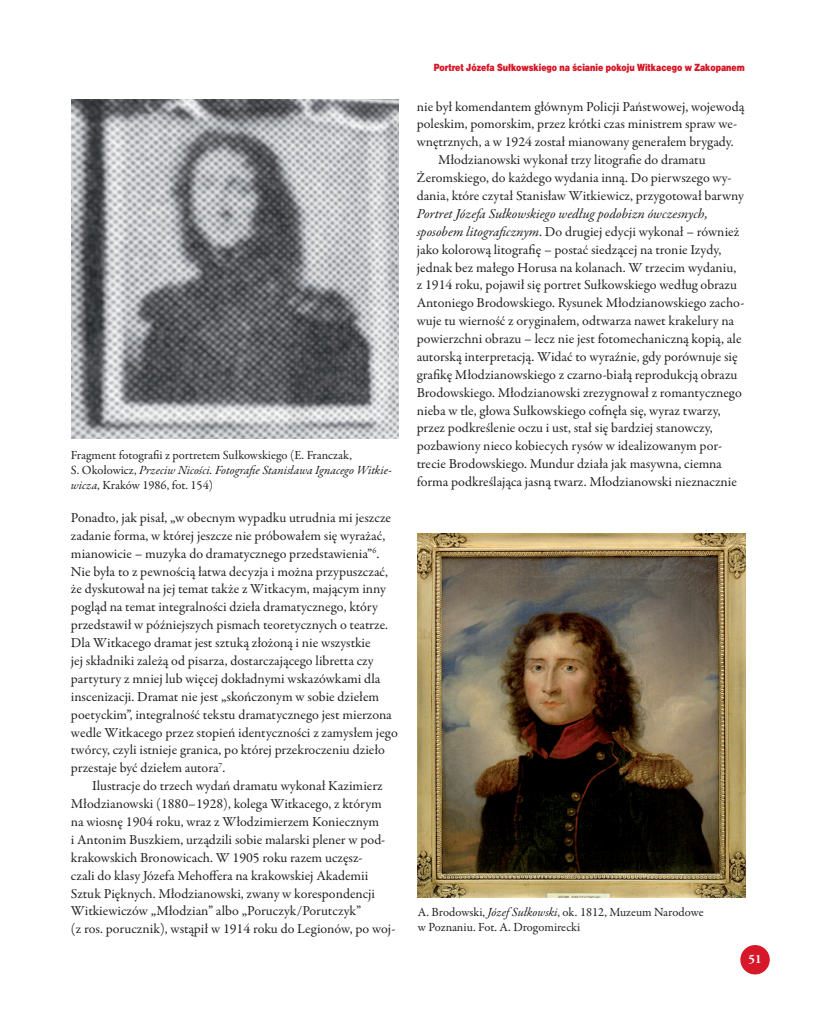
<style>
.page{position:relative;width:837px;height:1014px;background:#fff}
.page>*{position:absolute;margin:0;border:0;box-sizing:border-box;transform-origin:0 0}
.t1{font:13.75px/17.9px "Garamond Premr Pro";color:#231f20}
.t2{font:12.5px/15px "Garamond Premr Pro";color:#231f20}
.t3{font:700 12.5px "Adobe Garamond Pro";color:#fff}
.t4{font:10px "Switzer C Cnd EFN Black";color:#d61828}
.s1{font-style:italic}
</style>
<div class="page">
<div style="left:740px;top:944px;width:29px;height:30px;background:#d61828;border-radius:50%"></div>
<img style="left:72px;top:99px;width:327px;height:339px">
<img style="left:417px;top:533px;width:327px;height:364px">
<p class="t2" style="left:71px;top:448px;width:322px">Fragment fotografii z portretem Sułkowskiego (E. Franczak,<br>S. Okołowicz, <span class="s1">Przeciw Nicości. Fotografie Stanisława Ignacego Witkie&shy;wicza</span>, Kraków 1986, fot. 154)</p>
<p class="t1" style="left:71px;top:509px;width:328px">Ponadto, jak pisał, „w obecnym wypadku utrudnia mi jeszcze zadanie forma, w której jeszcze nie próbowałem się wyrażać, mianowicie – muzyka do dramatycznego przedstawienia”<sup>6</sup>.<br>Nie była to z pewnością łatwa decyzja i można przypuszczać, że dyskutował na jej temat także z Witkacym, mającym inny pogląd na temat integralności dzieła dramatycznego, który przedstawił w późniejszych pismach teoretycznych o teatrze.<br>Dla Witkacego dramat jest sztuką złożoną i nie wszystkie<br>jej składniki zależą od pisarza, dostarczającego libretta czy partytury z mniej lub więcej dokładnymi wskazówkami dla inscenizacji. Dramat nie jest „skończonym w sobie dziełem poetyckim”, integralność tekstu dramatycznego jest mierzona wedle Witkacego przez stopień identyczności z zamysłem jego twórcy, czyli istnieje granica, po której przekroczeniu dzieło przestaje być dziełem autora<sup>7</sup>.</p>
<p class="t1" style="left:71px;top:777px;width:326px;text-indent:21px">Ilustracje do trzech wydań dramatu wykonał Kazimierz Młodzianowski (1880–1928), kolega Witkacego, z którym na wiosnę 1904 roku, wraz z Włodzimierzem Koniecznym<br>i Antonim Buszkiem, urządzili sobie malarski plener w pod&shy;krakowskich Bronowicach. W 1905 roku razem uczęsz-<br>czali do klasy Józefa Mehoffera na krakowskiej Akademii Sztuk Pięknych. Młodzianowski, zwany w korespondencji Witkiewiczów „Młodzian” albo „Poruczyk/Porutczyk”<br>(z ros. porucznik), wstąpił w 1914 roku do Legionów, po woj-</p>
<p class="t4" style="left:433px;top:61px;width:312px">Portret Józefa Sułkowskiego na ścianie pokoju Witkacego w Zakopanem</p>
<p class="t1" style="left:416px;top:98px;width:329px">nie był komendantem głównym Policji Państwowej, wojewodą</p>
<p class="t1" style="left:416px;top:115px;width:322px">poleskim, pomorskim, przez krótki czas ministrem spraw we-</p>
<p class="t1" style="left:416px;top:133px;width:318px">wnętrznych, a w 1924 został mianowany generałem brygady.</p>
<p class="t1" style="left:438px;top:151px;width:269px">Młodzianowski wykonał trzy litografie do dramatu</p>
<p class="t1" style="left:416px;top:169px;width:316px">Żeromskiego, do każdego wydania inną. Do pierwszego wy-</p>
<p class="t1" style="left:416px;top:187px;width:329px">dania, które czytał Stanisław Witkiewicz, przygotował barwny</p>
<p class="t1" style="left:416px;top:205px;width:329px"><span class="s1">Portret Józefa Sułkowskiego według podobizn ówczesnych, sposobem litograficznym</span>. Do drugiej edycji wykonał – również jako kolorową litografię – postać siedzącej na tronie Izydy, jednak bez małego Horusa na kolanach. W trzecim wydaniu, z 1914 roku, pojawił się portret Sułkowskiego według obrazu Antoniego Brodowskiego. Rysunek Młodzianowskiego zacho&shy;wuje tu wierność z oryginałem, odtwarza nawet krakelury na powierzchni obrazu – lecz nie jest fotomechaniczną kopią, ale autorską interpretacją. Widać to wyraźnie, gdy porównuje się grafikę Młodzianowskiego z czarno-białą reprodukcją obrazu Brodowskiego. Młodzianowski zrezygnował z romantycznego nieba w tle, głowa Sułkowskiego cofnęła się, wyraz twarzy, przez podkreślenie oczu i ust, stał się bardziej stanowczy, pozbawiony nieco kobiecych rysów w idealizowanym por&shy;trecie Brodowskiego. Mundur działa jak masywna, ciemna forma podkreślająca jasną twarz. Młodzianowski nieznacznie</p>
<p class="t2" style="left:417px;top:904px;width:287px">A. Brodowski, <span class="s1">Józef Sułkowski</span>, ok. 1812, Muzeum Narodowe w Poznaniu. Fot. A. Drogomirecki</p>
<p class="t3" style="left:748px;top:951px;width:15px">51</p>
</div>
